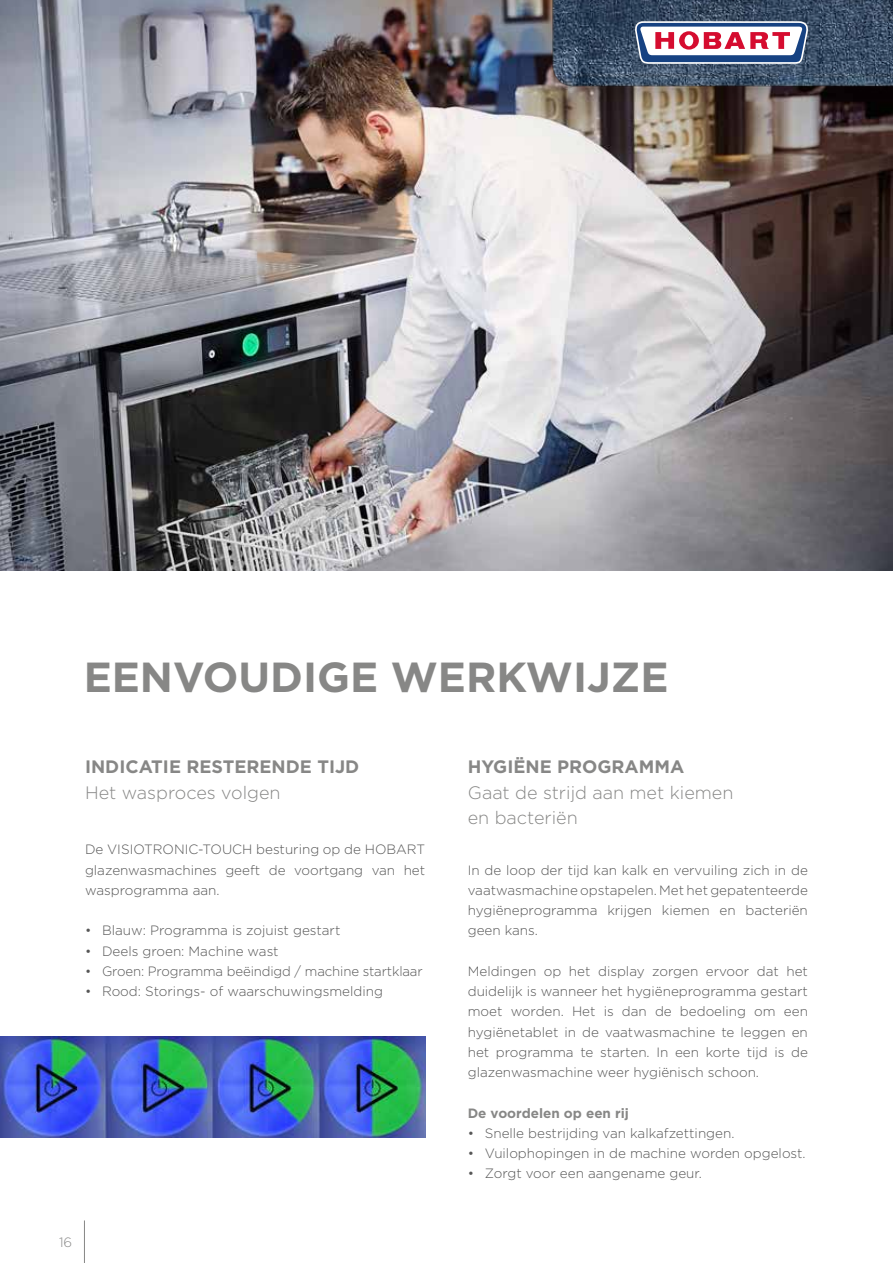
<style>
.page{position:relative;width:893px;height:1263px;background:#fff}
.page>*{position:absolute;margin:0;border:0;box-sizing:border-box;transform-origin:0 0}
.t1{font:700 42px "Gotham";color:#878786}
.t2{font:300 18px/25.5px "Gotham";color:#878786}
.t3{font:700 18px "Gotham";color:#878786}
.t4{font:300 13.5px/20.2px "Gotham";color:#565656;text-align:justify}
.t5{font:700 13.5px "Gotham";color:#878786}
.t6{font:300 13.5px "Gotham";color:#878786}
</style>
<div class="page">
<hr style="left:84px;top:1220px;width:1px;height:43px;background:#878786">
<img style="left:0;top:0;width:893px;height:571px">
<img style="left:0;top:1037px;width:425px;height:101px">
<img style="left:470px;top:0;width:423px;height:123px">
<svg style="left:635px;top:21px;width:173px;height:43px"></svg>
<h1 class="t1" style="left:84px;top:650px;width:586px">EENVOUDIGE WERKWIJZE</h1>
<h2 class="t3" style="left:85px;top:755px;width:276px">INDICATIE RESTERENDE TIJD</h2>
<h2 class="t2" style="left:85px;top:779px;width:197px">Het wasproces volgen</h2>
<p class="t4" style="left:85px;top:839px;width:342px">De VISIOTRONIC-TOUCH besturing op de HOBART glazenwasmachines geeft de voortgang van het wasprogramma aan.</p>
<p class="t4" style="left:85px;top:920px;width:257px">• Blauw: Programma is zojuist gestart</p>
<p class="t4" style="left:85px;top:940px;width:195px">• Deels groen: Machine wast</p>
<p class="t4" style="left:85px;top:961px;width:339px">• Groen: Programma beëindigd / machine startklaar</p>
<p class="t4" style="left:85px;top:981px;width:299px">• Rood: Storings- of waarschuwingsmelding</p>
<p class="t6" style="left:59px;top:1234px;width:15px">16</p>
<h2 class="t3" style="left:468px;top:755px;width:218px">HYGIËNE PROGRAMMA</h2>
<h2 class="t2" style="left:468px;top:779px;width:267px">Gaat de strijd aan met kiemen en bacteriën</h2>
<p class="t4" style="left:468px;top:859px;width:342px">In de loop der tijd kan kalk en vervuiling zich in de vaatwasmachine opstapelen. Met het gepatenteerde hygiëneprogramma krijgen kiemen en bacteriën geen kans.</p>
<p class="t4" style="left:468px;top:961px;width:342px">Meldingen op het display zorgen ervoor dat het duidelijk is wanneer het hygiëneprogramma gestart moet worden. Het is dan de bedoeling om een hygiënetablet in de vaatwasmachine te leggen en het programma te starten. In een korte tijd is de glazenwasmachine weer hygiënisch schoon.</p>
<p class="t5" style="left:468px;top:1104px;width:163px">De voordelen op een rij</p>
<p class="t4" style="left:468px;top:1123px;width:268px">• Snelle bestrijding van kalkafzettingen.</p>
<p class="t4" style="left:468px;top:1143px;width:339px">• Vuilophopingen in de machine worden opgelost.</p>
<p class="t4" style="left:468px;top:1163px;width:236px">• Zorgt voor een aangename geur.</p>
</div>
